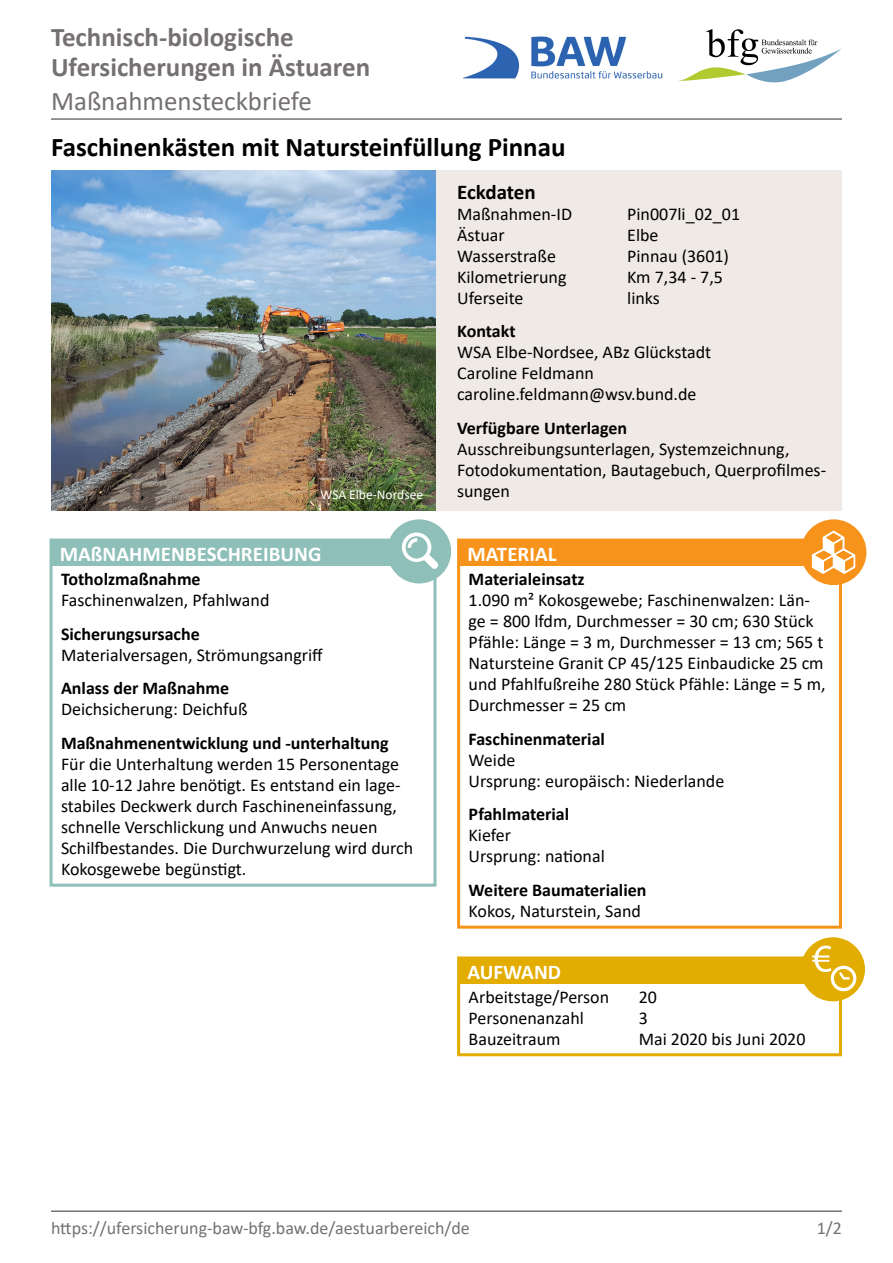
<style>
.page{position:relative;width:893px;height:1263px;background:#fff}
.page>*{position:absolute;margin:0;border:0;box-sizing:border-box;transform-origin:0 0}
.t1{font:700 27px/30px "Calibri";color:#767171}
.t2{font:700 27px "Calibri";color:#000}
.t3{font:27px "Calibri";color:#767171}
.t4{font:700 21px "Calibri";color:#fff}
.t5{font:700 21px "Calibri";letter-spacing:-.01em;color:#000}
.t6{font:18px/21px "Calibri";color:#000}
.t7{font:700 18px "Calibri";color:#000}
.t8{font:18px "Calibri";color:#767171}
.t9{font:13.5px "Calibri";color:#fff}
</style>
<div class="page">
<img style="left:463px;top:36px;width:200px;height:43px">
<svg style="left:678px;top:29px;width:164px;height:53px"></svg>
<hr style="left:51px;top:118px;width:791px;height:2px;background:#767171">
<hr style="left:51px;top:1210px;width:791px;height:2px;background:#767171">
<div style="left:51px;top:170px;width:791px;height:340px;background:#efeae5"></div>
<img style="left:51px;top:170px;width:385px;height:340px">
<div style="left:50px;top:538px;width:386px;height:349px;border:3px solid #8fbfb9"></div>
<div style="left:51px;top:540px;width:384px;height:26px;background:#8fbfb9"></div>
<div style="left:387px;top:519px;width:64px;height:64px;background:#8fbfb9;border-radius:50%"></div>
<svg style="left:402px;top:532px;width:36px;height:37px"></svg>
<div style="left:457px;top:539px;width:385px;height:390px;border:3px solid #f7931b"></div>
<div style="left:457px;top:956px;width:385px;height:100px;border:3px solid #e2ac00"></div>
<div style="left:459px;top:958px;width:383px;height:25px;background:#e2ac00"></div>
<div style="left:801px;top:937px;width:64px;height:64px;background:#e2ac00;border-radius:50%"></div>
<svg style="left:812px;top:945px;width:44px;height:46px"></svg>
<div style="left:459px;top:540px;width:383px;height:26px;background:#f7931b"></div>
<div style="left:801px;top:520px;width:65px;height:64px;background:#f7931b;border-radius:50%"></div>
<div style="left:801px;top:519px;width:65px;height:66px;border:1px solid #f7931b;border-radius:50%"></div>
<svg style="left:812px;top:530px;width:43px;height:44px"></svg>
<h1 class="t1" style="left:51px;top:22px;width:321px">Technisch-biologische<br>Ufersicherungen in Ästuaren</h1>
<h1 class="t3" style="left:51px;top:83px;width:262px">Maßnahmensteckbriefe</h1>
<h1 class="t2" style="left:51px;top:128px;width:516px">Faschinenkästen mit Natursteinfüllung Pinnau</h1>
<p class="t5" style="left:457px;top:177px;width:80px">Eckdaten</p>
<p class="t6" style="left:457px;top:203px;width:116px">Maßnahmen-ID</p>
<p class="t6" style="left:627px;top:203px;width:114px">Pin007li_02_01</p>
<p class="t6" style="left:457px;top:224px;width:49px">Ästuar</p>
<p class="t6" style="left:627px;top:224px;width:33px">Elbe</p>
<p class="t6" style="left:457px;top:245px;width:100px">Wasserstraße</p>
<p class="t6" style="left:627px;top:245px;width:103px">Pinnau (3601)</p>
<p class="t6" style="left:457px;top:266px;width:111px">Kilometrierung</p>
<p class="t6" style="left:627px;top:266px;width:97px">Km 7,34 - 7,5</p>
<p class="t6" style="left:457px;top:287px;width:68px">Uferseite</p>
<p class="t6" style="left:627px;top:287px;width:34px">links</p>
<p class="t7" style="left:457px;top:319px;width:60px">Kontakt</p>
<p class="t6" style="left:457px;top:341px;width:256px">WSA Elbe-Nordsee, ABz Glückstadt<br>Caroline Feldmann caroline.feldmann@wsv.bund.de</p>
<p class="t7" style="left:457px;top:415px;width:172px">Verfügbare Unterlagen</p>
<p class="t6" style="left:457px;top:438px;width:371px">Ausschreibungsunterlagen, Systemzeichnung,<br>Fotodokumentation, Bautagebuch, Querprofilmes&shy;sungen</p>
<p class="t9" style="left:320px;top:485px;width:104px">WSA Elbe-Nordsee</p>
<p class="t4" style="left:60px;top:539px;width:263px">MAßNAHMENBESCHREIBUNG</p>
<p class="t7" style="left:61px;top:566px;width:141px">Totholzmaßnahme</p>
<p class="t6" style="left:61px;top:589px;width:210px">Faschinenwalzen, Pfahlwand</p>
<p class="t7" style="left:61px;top:621px;width:140px">Sicherungsursache</p>
<p class="t6" style="left:61px;top:644px;width:263px">Materialversagen, Strömungsangriff</p>
<p class="t7" style="left:61px;top:676px;width:170px">Anlass der Maßnahme</p>
<p class="t6" style="left:61px;top:698px;width:188px">Deichsicherung: Deichfuß</p>
<p class="t7" style="left:61px;top:730px;width:329px">Maßnahmenentwicklung und -unterhaltung</p>
<p class="t6" style="left:61px;top:753px;width:354px">Für die Unterhaltung werden 15 Personentage alle 10-12 Jahre benötigt. Es entstand ein lage&shy;stabiles Deckwerk durch Faschineneinfassung, schnelle Verschlickung und Anwuchs neuen Schilfbestandes. Die Durchwurzelung wird durch Kokosgewebe begünstigt.</p>
<p class="t4" style="left:467px;top:539px;width:91px">MATERIAL</p>
<p class="t7" style="left:469px;top:566px;width:118px">Materialeinsatz</p>
<p class="t6" style="left:469px;top:589px;width:359px">1.090 m² Kokosgewebe; Faschinenwalzen: Län&shy;ge = 800 lfdm, Durchmesser = 30 cm; 630 Stück Pfähle: Länge = 3 m, Durchmesser = 13 cm; 565 t Natursteine Granit CP 45/125 Einbaudicke 25 cm und Pfahlfußreihe 280 Stück Pfähle: Länge = 5 m, Durchmesser = 25 cm</p>
<p class="t7" style="left:469px;top:726px;width:138px">Faschinenmaterial</p>
<p class="t6" style="left:469px;top:749px;width:257px">Weide<br>Ursprung: europäisch: Niederlande</p>
<p class="t7" style="left:469px;top:802px;width:102px">Pfahlmaterial</p>
<p class="t6" style="left:469px;top:824px;width:138px">Kiefer<br>Ursprung: national</p>
<p class="t7" style="left:469px;top:877px;width:179px">Weitere Baumaterialien</p>
<p class="t6" style="left:469px;top:900px;width:174px">Kokos, Naturstein, Sand</p>
<p class="t4" style="left:467px;top:957px;width:95px">AUFWAND</p>
<p class="t6" style="left:469px;top:986px;width:142px">Arbeitstage/Person</p>
<p class="t6" style="left:639px;top:986px;width:20px">20</p>
<p class="t6" style="left:469px;top:1007px;width:117px">Personenanzahl</p>
<p class="t6" style="left:639px;top:1007px;width:11px">3</p>
<p class="t6" style="left:469px;top:1028px;width:94px">Bauzeitraum</p>
<p class="t6" style="left:639px;top:1028px;width:168px">Mai 2020 bis Juni 2020</p>
<p class="t8" style="left:51px;top:1215px;width:420px">https://ufersicherung-baw-bfg.baw.de/aestuarbereich/de</p>
<p class="t8" style="left:817px;top:1215px;width:27px">1/2</p>
</div>
